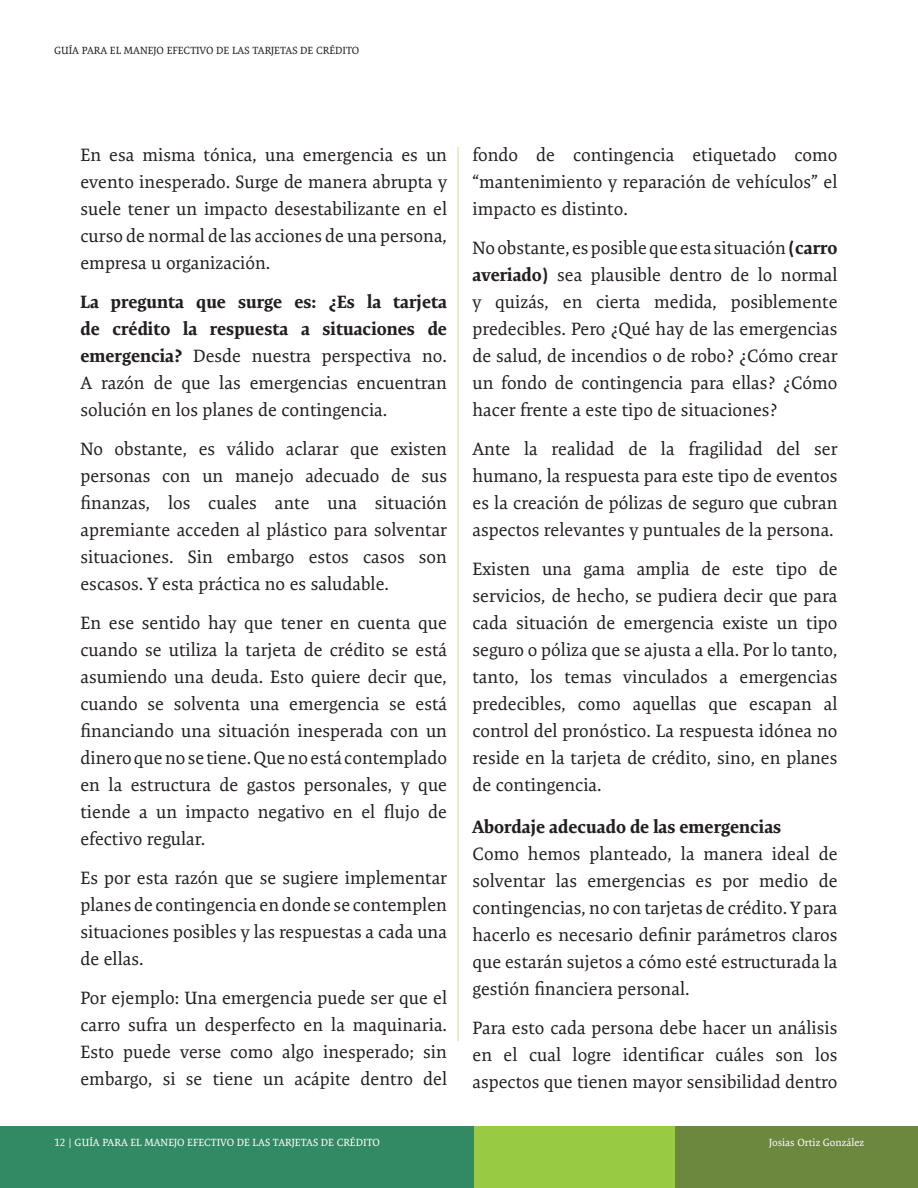
<style>
.page{position:relative;width:918px;height:1188px;background:#fff}
.page>*{position:absolute;margin:0;border:0;box-sizing:border-box;transform-origin:0 0}
.t1{font:18px/27px "Expo Serif Pro";color:#231f20;text-align:justify}
.t2{font:700 18px "Expo Serif Pro";color:#231f20}
.t3{font:10.5px "Expo Serif Pro";color:#fff}
.t4{font:10.5px "Expo Serif Pro";color:#231f20}
.s1{font-weight:700}
</style>
<div class="page">
<div style="left:431px;top:1127px;width:487px;height:61px;background:#6c883f"></div>
<div style="left:130px;top:1127px;width:545px;height:61px;background:#98ca43"></div>
<div style="left:0;top:1127px;width:473px;height:61px;background:#318a63"></div>
<hr style="left:458px;top:147px;width:1px;height:894px;background:#cae19f">
<p class="t4" style="left:54px;top:44px;width:307px">GUÍA PARA EL MANEJO EFECTIVO DE LAS TARJETAS DE CRÉDITO</p>
<p class="t1" style="left:80px;top:141px;width:368px">En esa misma tónica, una emergencia es un evento inesperado. Surge de manera abrupta y suele tener un impacto desestabilizante en el curso de normal de las acciones de una persona, empresa u organización.</p>
<p class="t1" style="left:80px;top:288px;width:368px"><span class="s1">La pregunta que surge es: ¿Es la tarjeta de crédito la respuesta a situaciones de emergencia?</span> Desde nuestra perspectiva no.<br>A razón de que las emergencias encuentran solución en los planes de contingencia.</p>
<p class="t1" style="left:80px;top:435px;width:368px">No obstante, es válido aclarar que existen personas con un manejo adecuado de sus finanzas, los cuales ante una situación apremiante acceden al plástico para solventar situaciones. Sin embargo estos casos son escasos. Y esta práctica no es saludable.</p>
<p class="t1" style="left:80px;top:609px;width:368px">En ese sentido hay que tener en cuenta que cuando se utiliza la tarjeta de crédito se está asumiendo una deuda. Esto quiere decir que, cuando se solventa una emergencia se está financiando una situación inesperada con un dinero que no se tiene. Que no está contemplado en la estructura de gastos personales, y que tiende a un impacto negativo en el flujo de efectivo regular.</p>
<p class="t1" style="left:80px;top:864px;width:368px">Es por esta razón que se sugiere implementar planes de contingencia en donde se contemplen situaciones posibles y las respuestas a cada una de ellas.</p>
<p class="t1" style="left:80px;top:984px;width:368px">Por ejemplo: Una emergencia puede ser que el carro sufra un desperfecto en la maquinaria.<br>Esto puede verse como algo inesperado; sin embargo, si se tiene un acápite dentro del</p>
<p class="t1" style="left:472px;top:141px;width:367px">fondo de contingencia etiquetado como “mantenimiento y reparación de vehículos” el impacto es distinto.</p>
<p class="t1" style="left:472px;top:234px;width:367px">No obstante, es posible que esta situación <span class="s1">(carro averiado)</span> sea plausible dentro de lo normal y quizás, en cierta medida, posiblemente predecibles. Pero ¿Qué hay de las emergencias de salud, de incendios o de robo? ¿Cómo crear un fondo de contingencia para ellas? ¿Cómo hacer frente a este tipo de situaciones?</p>
<p class="t1" style="left:472px;top:435px;width:367px">Ante la realidad de la fragilidad del ser humano, la respuesta para este tipo de eventos es la creación de pólizas de seguro que cubran aspectos relevantes y puntuales de la persona.</p>
<p class="t1" style="left:472px;top:555px;width:367px">Existen una gama amplia de este tipo de servicios, de hecho, se pudiera decir que para cada situación de emergencia existe un tipo seguro o póliza que se ajusta a ella. Por lo tanto, tanto, los temas vinculados a emergencias predecibles, como aquellas que escapan al control del pronóstico. La respuesta idónea no reside en la tarjeta de crédito, sino, en planes de contingencia.</p>
<p class="t2" style="left:472px;top:815px;width:310px">Abordaje adecuado de las emergencias</p>
<p class="t1" style="left:472px;top:840px;width:367px">Como hemos planteado, la manera ideal de solventar las emergencias es por medio de contingencias, no con tarjetas de crédito. Y para hacerlo es necesario definir parámetros claros que estarán sujetos a cómo esté estructurada la gestión financiera personal.</p>
<p class="t1" style="left:472px;top:1014px;width:367px">Para esto cada persona debe hacer un análisis en el cual logre identificar cuáles son los aspectos que tienen mayor sensibilidad dentro</p>
<p class="t3" style="left:54px;top:1136px;width:328px">12 | GUÍA PARA EL MANEJO EFECTIVO DE LAS TARJETAS DE CRÉDITO</p>
<p class="t3" style="left:769px;top:1136px;width:97px">Josias Ortiz González</p>
</div>
